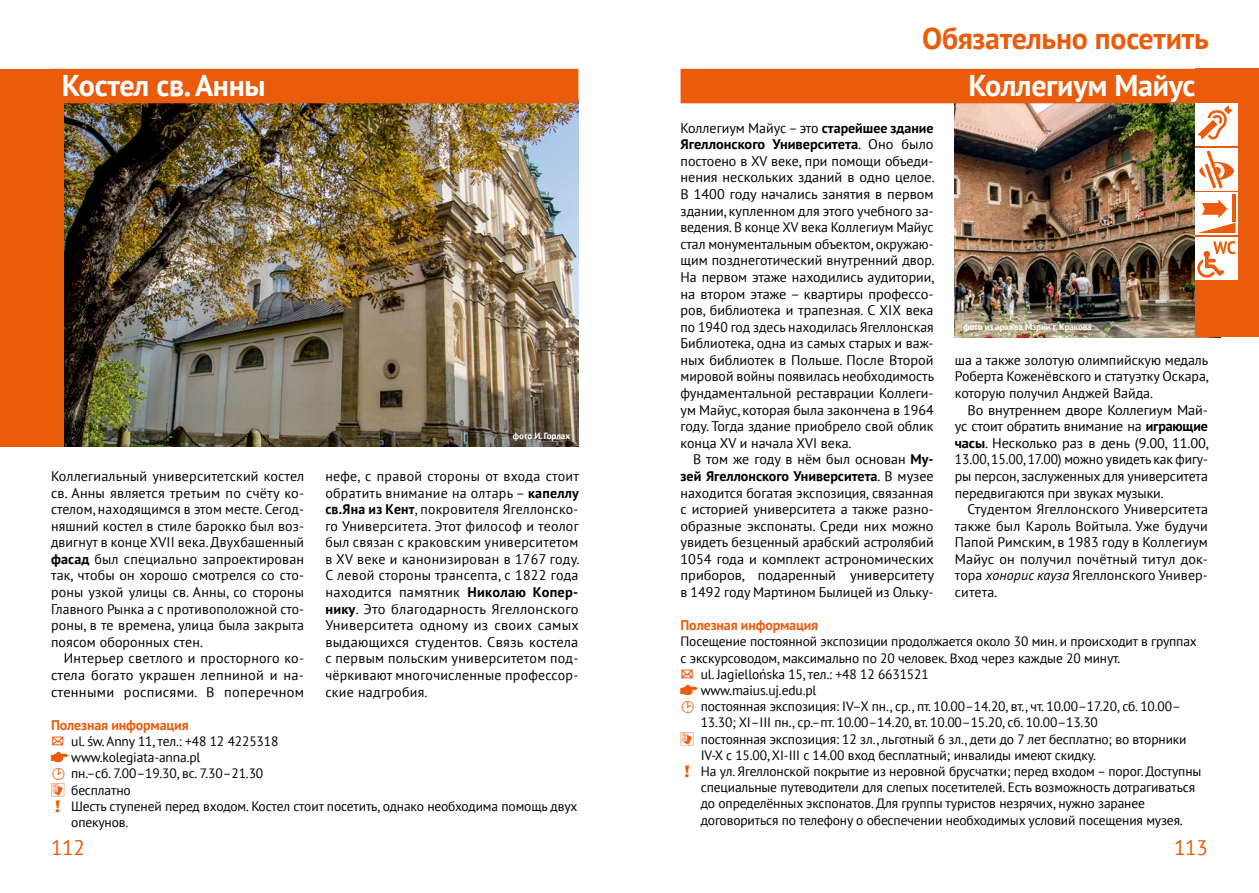
<style>
.page{position:relative;width:1259px;height:893px;background:#fff}
.page>*{position:absolute;margin:0;border:0;box-sizing:border-box;transform-origin:0 0}
.t1{font:700 30px "PT Sans";letter-spacing:-.01em;color:#fff}
.t2{font:700 30px "PT Sans";letter-spacing:-.01em;color:#ea5b0b}
.t3{font:21px "PT Sans";letter-spacing:-.01em;color:#ea5b0b}
.t4{font:13.95px/16.6px "PT Sans";color:#000;text-align:justify}
.t5{font:700 13.95px "PT Sans";letter-spacing:-.01em;color:#ea5b0b}
.t6{font:13.5px "PT Sans";letter-spacing:-.01em;color:#000}
.t7{font:700 9px "PT Sans";letter-spacing:-.01em;color:#fff}
.s1{font-weight:700}
.s2{font-family:"ikonki";color:#ea5b0b}
.s3{font-family:"Bezdroza";color:#ea5b0b}
.s4{font-style:italic}
</style>
<div class="page">
<img style="left:955px;top:103px;width:240px;height:234px">
<img style="left:64px;top:103px;width:514px;height:343px">
<div style="left:0;top:69px;width:64px;height:377px;background:#ea5b0b"></div>
<div style="left:51px;top:69px;width:527px;height:34px;background:#ea5b0b"></div>
<div style="left:680px;top:69px;width:528px;height:34px;background:#ea5b0b"></div>
<div style="left:1195px;top:69px;width:64px;height:268px;background:#ea5b0b"></div>
<div style="left:1195px;top:103px;width:42px;height:43px;background:#fff"></div>
<svg style="left:1197px;top:105px;width:35px;height:35px"></svg>
<div style="left:1195px;top:148px;width:42px;height:42px;background:#fff"></div>
<svg style="left:1199px;top:150px;width:35px;height:38px"></svg>
<svg style="left:1195px;top:193px;width:42px;height:42px"></svg>
<svg style="left:1197px;top:199px;width:38px;height:34px"></svg>
<hr style="left:1232px;top:195px;width:3px;height:27px;background:#ea5b0b">
<div style="left:1195px;top:237px;width:42px;height:43px;background:#fff"></div>
<svg style="left:1197px;top:241px;width:38px;height:37px"></svg>
<h1 class="t1" style="left:62px;top:66px;width:205px">Костел св. Анны</h1>
<p class="t4" style="left:51px;top:467px;width:254px">Коллегиальный университетский костел св. Анны является третьим по счёту ко&shy;стелом, находящимся в этом месте. Сегод&shy;няшний костел в стиле барокко был воз&shy;двигнут в конце XVII века. Двухбашенный <span class="s1">фасад</span> был специально запроектирован так, чтобы он хорошо смотрелся со сто&shy;роны узкой улицы св. Анны, со стороны Главного Рынка а с противоположной сто&shy;роны, в те времена, улица была закрыта поясом оборонных стен.</p>
<p class="t4" style="left:51px;top:650px;width:254px;text-indent:13px">Интерьер светлого и просторного ко&shy;стела богато украшен лепниной и на&shy;стенными росписями. В поперечном</p>
<p class="t7" style="left:513px;top:429px;width:59px">фото И. Горлах</p>
<p class="t4" style="left:325px;top:467px;width:256px">нефе, с правой стороны от входа стоит обратить внимание на олтарь – <span class="s1">капеллу св.Яна из Кент</span>, покровителя Ягеллонско&shy;го Университета. Этот философ и теолог был связан с краковским университетом в XV веке и канонизирован в 1767 году.<br>С левой стороны трансепта, с 1822 года находится памятник <span class="s1">Николаю Копер&shy;нику</span>. Это благодарность Ягеллонского Университета одному из своих самых выдающихся студентов. Связь костела с первым польским университетом под&shy;чёркивают многочисленные профессор&shy;ские надгробия.</p>
<p class="t5" style="left:51px;top:716px;width:139px">Полезная информация</p>
<p class="t6" style="left:51px;top:732px;width:229px"><sup>'</sup> ul. św. Anny 11, тeл.: +48 12 4225318</p>
<p class="t6" style="left:51px;top:749px;width:151px"><span class="s2">°</span> www.kolegiata-anna.pl</p>
<p class="t6" style="left:51px;top:765px;width:214px"><span class="s3">›</span> пн.–сб. 7.00–19.30, вс. 7.30–21.30</p>
<p class="t6" style="left:71px;top:781px;width:61px">бесплатно</p>
<p class="t6" style="left:71px;top:797px;width:507px">Шесть ступеней перед входом. Костeл стоит посетить, однако необходима помощь двух</p>
<p class="t6" style="left:71px;top:813px;width:59px">опекунов.</p>
<h1 class="t2" style="left:922px;top:19px;width:288px">Обязательно посетить</h1>
<p class="t4" style="left:680px;top:119px;width:256px">Коллегиум Майус – это <span class="s1">старейшее здание Ягеллонского Университета</span>. Оно было постоено в XV веке, при помощи объеди&shy;нения нескольких зданий в одно целое.<br>В 1400 году начались занятия в первом здании, купленном для этого учебного за&shy;ведения. В конце XV века Коллегиум Майус стал монументальным объектом, окружаю&shy;щим позднеготический внутренний двор.<br>На первом этаже находились аудитории, на втором этаже – квартиры профессо&shy;ров, библиотека и трапезная. С XIX века по 1940 год здесь находилась Ягеллонская Библиотека, одна из самых старых и важ&shy;ных библиотек в Польше. После Второй мировой войны появилась необходимость фундаментальной реставрации Коллеги&shy;ум Майус, которая была закончена в 1964 году. Тогда здание приобрело свой облик конца XV и начала XVI века.</p>
<p class="t4" style="left:680px;top:451px;width:255px;text-indent:13px">В том же году в нём был основан <span class="s1">Му&shy;зей Ягеллонского Университета</span>. В музее находится богатая экспозиция, связанная с историей университета а также разно&shy;образные экспонаты. Среди них можно увидеть безценный арабский астролябий 1054 года и комплект астрономических приборов, подаренный университету в 1492 году Мартином Былицей из Ольку-</p>
<h1 class="t1" style="left:968px;top:66px;width:229px">Koллегиум Майус</h1>
<p class="t7" style="left:963px;top:321px;width:130px">фото из архива Мэрии г. Кракова</p>
<p class="t4" style="left:955px;top:351px;width:256px">ша а также золотую олимпийскую медаль Роберта Коженёвского и статуэтку Оскара, которую получил Анджей Вайда.</p>
<p class="t4" style="left:955px;top:401px;width:256px;text-indent:13px">Во внутреннем дворе Коллегиум Май&shy;ус стоит обратить внимание на <span class="s1">играющие часы</span>. Несколько раз в день (9.00, 11.00, 13.00, 15.00, 17.00) можно увидеть как фигу&shy;ры персон, заслуженных для университета передвигаются при звуках музыки.</p>
<p class="t4" style="left:955px;top:501px;width:254px;text-indent:13px">Студентом Ягеллонского Университета также был Кароль Войтыла. Уже будучи Папой Римским, в 1983 году в Коллегиум Майус он получил почётный титул док&shy;тора <span class="s4">хонорис кауза</span> Ягеллонского Универ&shy;ситета<span class="s4">.</span></p>
<p class="t5" style="left:680px;top:616px;width:139px">Полезная информация</p>
<p class="t6" style="left:680px;top:633px;width:518px">Посещение постоянной экспозиции продолжается около 30 мин. и происходит в группах</p>
<p class="t6" style="left:680px;top:649px;width:441px">с экскурсоводом, максимально по 20 человек. Вход через каждые 20 минут.</p>
<p class="t6" style="left:680px;top:665px;width:250px"><sup>'</sup> ul. Jagiellońska 15, тeл.: +48 12 6631521</p>
<p class="t6" style="left:680px;top:682px;width:138px"><span class="s2">°</span> www.maius.uj.edu.pl</p>
<p class="t6" style="left:680px;top:698px;width:502px"><span class="s3">›</span> постоянная экспозиция: IV–X пн., ср., пт. 10.00–14.20, вт., чт. 10.00–17.20, сб. 10.00–</p>
<p class="t6" style="left:701px;top:714px;width:399px">13.30; XI–III пн., ср.–пт. 10.00–14.20, вт. 10.00–15.20, сб. 10.00–13.30</p>
<p class="t6" style="left:701px;top:730px;width:487px">постоянная экспозиция: 12 зл., льготный 6 зл., дети до 7 лет бесплатно; во вторники</p>
<p class="t6" style="left:701px;top:746px;width:397px">IV-X c 15.00, XI-III c 14.00 вход бесплатный; инвалиды имеют скидку.</p>
<p class="t6" style="left:701px;top:763px;width:502px">На ул. Ягеллонской покрытие из неровной брусчатки; перед входом – порог. Доступны</p>
<p class="t6" style="left:701px;top:779px;width:496px">специальные путеводители для слепых посетителей. Есть возможность дотрагиваться</p>
<p class="t6" style="left:701px;top:795px;width:446px">до определённых экспонатов. Для группы туристов незрячих, нужно заранее</p>
<p class="t6" style="left:701px;top:811px;width:483px">договориться по телефону о обеспечении необходимых условий посещения музея.</p>
<h2 class="t3" style="left:51px;top:834px;width:35px">112</h2>
<h2 class="t3" style="left:1174px;top:834px;width:35px">113</h2>
</div>
